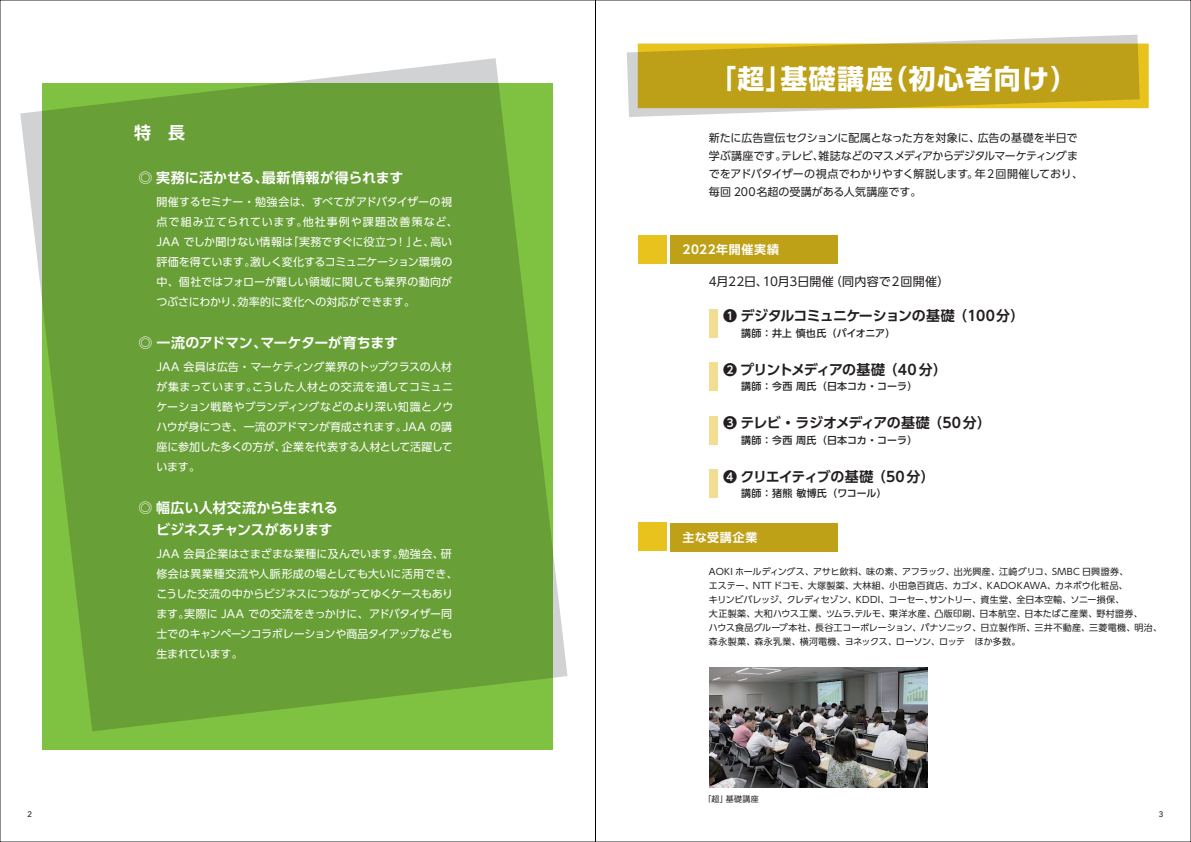
<style>
.page{position:relative;width:1191px;height:842px;background:#fff}
.page>*{position:absolute;margin:0;border:0;box-sizing:border-box;transform-origin:0 0}
.t1{font:700 27px "UD Shin Go Pro";letter-spacing:.05em;color:#fff}
.t2{font:700 17px "UD Shin Go Pro De";color:#fff}
.t3{font:700 14px "UD Shin Go Pro De";letter-spacing:-.05em;color:#231f20}
.t4{font:700 14px/22px "UD Shin Go Pro De";letter-spacing:-.02em;color:#fff}
.t5{font:700 14px "UD Shin Go Pro De";letter-spacing:.01em;color:#fff}
.t6{font:700 14px "UD Shin Go Pro De";letter-spacing:-.085em;color:#231f20}
.t7{font:12px "UD Shin Go Pro";color:#231f20}
.t8{font:700 12px "UD Shin Go Pro De";letter-spacing:.055em;color:#fff}
.t9{font:11px/20px "UD Shin Go Pro";letter-spacing:-.005em;color:#fff}
.t10{font:11px/18px "UD Shin Go Pro";letter-spacing:-.015em;color:#231f20}
.t11{font:500 10px "UD Shin Go Pro";letter-spacing:-.005em;color:#231f20}
.t12{font:500 10px "UD Shin Go Pro";letter-spacing:.02em;color:#231f20}
.t13{font:9px/14px "UD Shin Go Pro";letter-spacing:.01em;color:#231f20}
.t14{font:8px "UD Shin Go Pro";color:#231f20}
.t15{font:500 8px "Avenir";color:#231f20}
</style>
<div class="page">
<div style="left:43px;top:83px;width:510px;height:667px;background:#7fc241"></div>
<svg style="left:20px;top:58px;width:547px;height:673px;fill:#689f36"></svg>
<svg style="left:627px;top:35px;width:512px;height:82px;fill:#bea018"></svg>
<div style="left:670px;top:236px;width:167px;height:28px;background:#bea116"></div>
<div style="left:638px;top:235px;width:28px;height:28px;background:#e8c31d"></div>
<div style="left:670px;top:523px;width:167px;height:28px;background:#bea116"></div>
<div style="left:638px;top:522px;width:28px;height:29px;background:#e8c31d"></div>
<img style="left:709px;top:667px;width:218px;height:120px">
<div style="left:709px;top:309px;width:8px;height:29px;background:#f2dd92"></div>
<div style="left:709px;top:362px;width:8px;height:29px;background:#f2dd92"></div>
<div style="left:709px;top:416px;width:8px;height:28px;background:#f2dd92"></div>
<div style="left:709px;top:469px;width:8px;height:29px;background:#f2dd92"></div>
<hr style="left:595px;top:0;width:1px;height:842px;background:#000">
<h2 class="t2" style="left:134px;top:119px;width:52px">特　長</h2>
<p class="t5" style="left:138px;top:166px;width:266px">◎ 実務に活かせる、最新情報が得られます</p>
<p class="t9" style="left:156px;top:191px;width:303px">開催するセミナー・勉強会は、すべてがアドバタイザーの視点で組み立てられています。他社事例や課題改善策など、<br>JAA でしか聞けない情報は「実務ですぐに役立つ！」と、高い評価を得ています。激しく変化するコミュニケーション環境の中、個社ではフォローが難しい領域に関しても業界の動向がつぶさにわかり、効率的に変化への対応ができます。</p>
<p class="t4" style="left:138px;top:331px;width:261px">◎ 一流のアドマン、マーケターが育ちます</p>
<p class="t9" style="left:156px;top:356px;width:298px;text-align:justify">JAA 会員は広告・マーケティング業界のトップクラスの人材が集まっています。こうした人材との交流を通してコミュニケーション戦略やブランディングなどのより深い知識とノウハウが身につき、一流のアドマンが育成されます。JAA の講座に参加した多くの方が、企業を代表する人材として活躍しています。</p>
<p class="t4" style="left:156px;top:496px;width:183px;text-indent:-18px">◎ 幅広い人材交流から生まれるビジネスチャンスがあります</p>
<p class="t9" style="left:156px;top:543px;width:303px">JAA 会員企業はさまざまな業種に及んでいます。勉強会、研修会は異業種交流や人脈形成の場としても大いに活用でき、こうした交流の中からビジネスにつながってゆくケースもあります。実際に JAA での交流をきっかけに、アドバタイザー同士でのキャンペーンコラボレーションや商品タイアップなども生まれています。</p>
<h1 class="t1" style="left:709px;top:57px;width:370px">「超」基礎講座（初心者向け）</h1>
<p class="t10" style="left:709px;top:128px;width:376px">新たに広告宣伝セクションに配属となった方を対象に、広告の基礎を半日で学ぶ講座です。テレビ、雑誌などのマスメディアからデジタルマーケティングまでをアドバタイザーの視点でわかりやすく解説します。年２回開催しており、毎回 200名超の受講がある人気講座です。</p>
<p class="t8" style="left:682px;top:240px;width:98px">2022年開催実績</p>
<p class="t7" style="left:709px;top:272px;width:242px">4月22日、10月3日開催（同内容で２回開催）</p>
<p class="t3" style="left:723px;top:305px;width:303px">❶ デジタルコミュニケーションの基礎 （100分）</p>
<p class="t11" style="left:741px;top:325px;width:156px">講師：井上 慎也氏（パイオニア）</p>
<p class="t6" style="left:723px;top:358px;width:225px">❷ プリントメディアの基礎 （40 分）</p>
<p class="t11" style="left:741px;top:378px;width:178px">講師：今西 周氏（日本コカ・コーラ）</p>
<p class="t3" style="left:723px;top:411px;width:270px">❸ テレビ・ラジオメディアの基礎 （50分）</p>
<p class="t11" style="left:741px;top:432px;width:178px">講師：今西 周氏（日本コカ・コーラ）</p>
<p class="t3" style="left:723px;top:465px;width:213px">❹ クリエイティブの基礎 （50分）</p>
<p class="t12" style="left:741px;top:485px;width:147px">講師：猪熊 敏博氏（ワコール）</p>
<p class="t8" style="left:682px;top:527px;width:76px">主な受講企業</p>
<p class="t13" style="left:709px;top:564px;width:454px">AOKI ホールディングス、アサヒ飲料、味の素、アフラック、出光興産、江崎グリコ、SMBC 日興證券、<br>エステー、NTTドコモ、大塚製薬、大林組、小田急百貨店、カゴメ、KADOKAWA、カネボウ化粧品、<br>キリンビバレッジ、クレディセゾン、KDDI、コーセー、サントリー、資生堂、全日本空輸、ソニー損保、<br>大正製薬、大和ハウス工業､ ツムラ､テルモ、東洋水産、凸版印刷、日本航空、日本たばこ産業、野村證券、<br>ハウス食品グループ本社、長谷工コーポレーション、パナソニック、日立製作所、三井不動産、三菱電機、明治、森永製菓、森永乳業、横河電機、ヨネックス、ローソン、ロッテ　ほか多数。</p>
<p class="t14" style="left:707px;top:792px;width:53px">｢超」基礎講座</p>
<p class="t15" style="left:27px;top:808px;width:6px">2</p>
<p class="t15" style="left:1159px;top:808px;width:6px">3</p>
</div>
